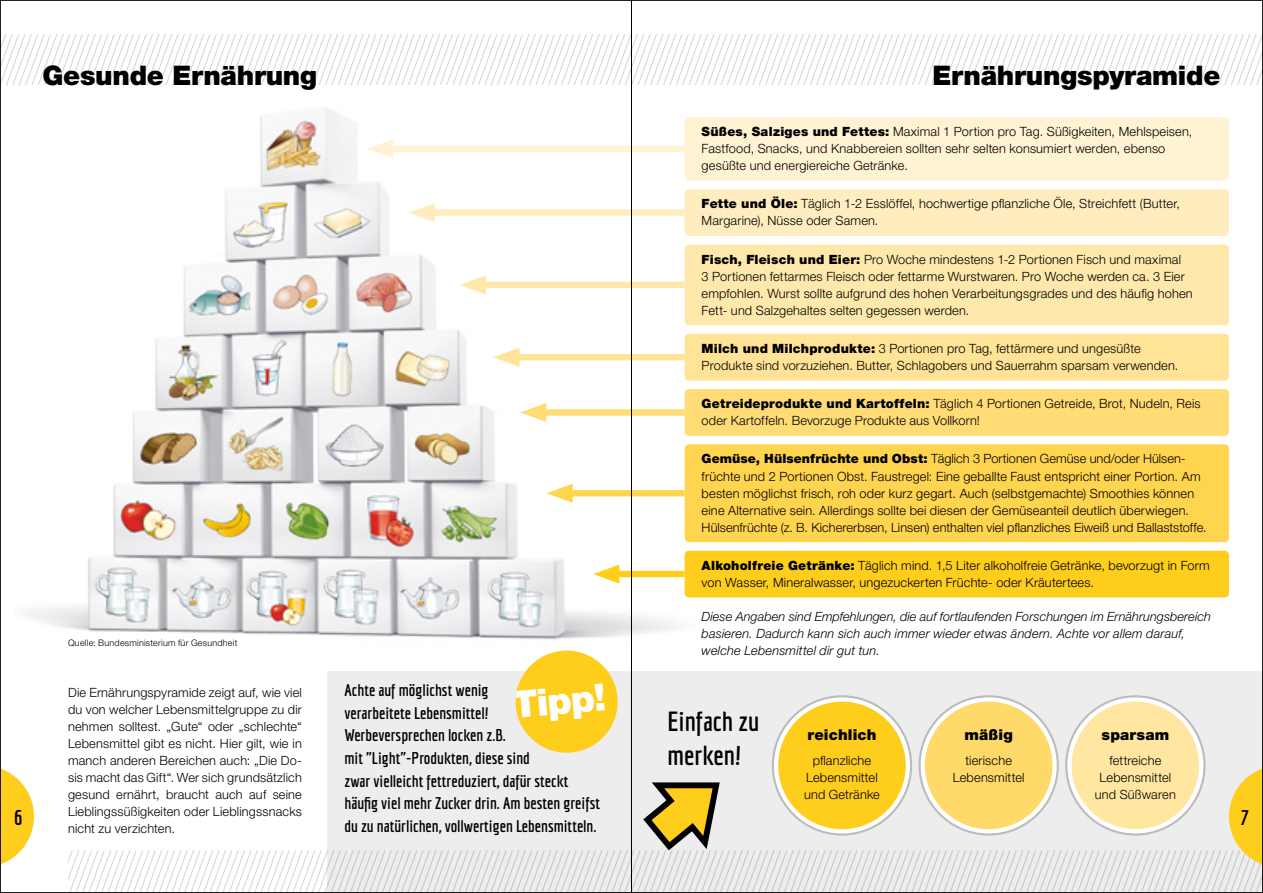
<style>
.page{position:relative;width:1263px;height:893px;background:#fff}
.page>*{position:absolute;margin:0;border:0;box-sizing:border-box;transform-origin:0 0}
.t1{font:900 37.5px "Helvetica Neue LT Std";color:#fff}
.t2{font:900 27px "Helvetica Neue LT Std";letter-spacing:-.01em;color:#000}
.t3{font:700 27px/34px "Economica";color:#000}
.t4{font:700 21px "Economica";color:#000}
.t5{font:700 16.5px/22.6px "Economica";color:#000}
.t6{font:900 15px "Helvetica Neue LT Std";letter-spacing:.01em;color:#000}
.t7{font:300 12.75px/17px "Helvetica Neue LT Std";letter-spacing:.015em;color:#000}
.t8{font:italic 300 12.75px/17px "Helvetica Neue LT Std";letter-spacing:.005em;color:#000}
.t9{font:300 9px "Helvetica Neue LT Std";letter-spacing:.025em;color:#000}
.s1{font-weight:900}
</style>
<div class="page">
<div style="left:631px;top:672px;width:632px;height:221px;background:#ededed"></div>
<div style="left:327px;top:672px;width:304px;height:221px;background:#ededed"></div>
<img style="left:29px;top:108px;width:667px;height:543px">
<div style="left:685px;top:117px;width:544px;height:64px;background:#fff3d3;border-radius:4px"></div>
<div style="left:685px;top:189px;width:544px;height:47px;background:#ffedc0;border-radius:4px"></div>
<div style="left:685px;top:244px;width:544px;height:81px;background:#ffe8ac;border-radius:4px"></div>
<div style="left:685px;top:334px;width:544px;height:47px;background:#ffe397;border-radius:4px"></div>
<div style="left:685px;top:389px;width:544px;height:47px;background:#ffdc75;border-radius:4px"></div>
<div style="left:685px;top:444px;width:544px;height:98px;background:#ffd44f;border-radius:4px"></div>
<div style="left:685px;top:551px;width:544px;height:46px;background:#ffcd1c;border-radius:4px"></div>
<div style="left:608px;top:571px;width:77px;height:6px;background:#ffcd1c"></div>
<svg style="left:593px;top:564px;width:26px;height:20px"></svg>
<div style="left:562px;top:490px;width:123px;height:6px;background:#ffd44f"></div>
<svg style="left:546px;top:484px;width:27px;height:19px"></svg>
<div style="left:535px;top:409px;width:150px;height:7px;background:#ffdc75"></div>
<svg style="left:520px;top:403px;width:26px;height:19px"></svg>
<div style="left:509px;top:354px;width:176px;height:6px;background:#ffe397"></div>
<svg style="left:493px;top:348px;width:26px;height:19px"></svg>
<div style="left:475px;top:282px;width:210px;height:6px;background:#ffe8ac"></div>
<svg style="left:460px;top:275px;width:26px;height:19px"></svg>
<div style="left:424px;top:209px;width:261px;height:7px;background:#ffedc0"></div>
<svg style="left:409px;top:203px;width:26px;height:19px"></svg>
<div style="left:382px;top:146px;width:303px;height:6px;background:#fff3d3"></div>
<svg style="left:367px;top:139px;width:26px;height:19px"></svg>
<svg style="left:2px;top:34px;width:1259px;height:51px"></svg>
<div style="left:776px;top:699px;width:132px;height:132px;background:#ffcd1c;border-radius:50%"></div>
<div style="left:1069px;top:699px;width:132px;height:132px;background:#ffe6a1;border-radius:50%"></div>
<div style="left:923px;top:699px;width:131px;height:132px;background:#ffd969;border-radius:50%"></div>
<div style="left:516px;top:651px;width:102px;height:102px;background:#ffcd1c;border-radius:50%"></div>
<svg style="left:2px;top:769px;width:32px;height:95px"></svg>
<svg style="left:68px;top:765px;width:1193px;height:126px"></svg>
<hr style="left:631px;top:0;width:1px;height:893px;background:#000">
<h2 class="t2" style="left:43px;top:59px;width:276px">Gesunde Ernährung</h2>
<h2 class="t2" style="left:932px;top:59px;width:289px">Ernährungspyramide</h2>
<p class="t9" style="left:68px;top:638px;width:171px">Quelle: Bundesministerium für Gesundheit</p>
<p class="t7" style="left:702px;top:123px;width:492px"><span class="s1">Süßes, Salziges und Fettes:</span> Maximal 1 Portion pro Tag. Süßigkeiten, Mehlspeisen,<br>Fastfood, Snacks, und Knabbereien sollten sehr selten konsumiert werden, ebenso gesüßte und energiereiche Getränke.</p>
<p class="t7" style="left:702px;top:195px;width:480px"><span class="s1">Fette und Öle:</span> Täglich 1-2 Esslöffel, hochwertige pflanzliche Öle, Streichfett (Butter,<br>Margarine), Nüsse oder Samen.</p>
<p class="t7" style="left:702px;top:250px;width:493px"><span class="s1">Fisch, Fleisch und Eier:</span> Pro Woche mindestens 1-2 Portionen Fisch und maximal<br>3 Portionen fettarmes Fleisch oder fettarme Wurstwaren. Pro Woche werden ca. 3 Eier empfohlen. Wurst sollte aufgrund des hohen Verarbeitungsgrades und des häufig hohen Fett- und Salzgehaltes selten gegessen werden.</p>
<p class="t7" style="left:702px;top:340px;width:478px"><span class="s1">Milch und Milchprodukte:</span> 3 Portionen pro Tag, fettärmere und ungesüßte<br>Produkte sind vorzuziehen. Butter, Schlagobers und Sauerrahm sparsam verwenden.</p>
<p class="t7" style="left:702px;top:395px;width:500px"><span class="s1">Getreideprodukte und Kartoffeln:</span> Täglich 4 Portionen Getreide, Brot, Nudeln, Reis oder Kartoffeln. Bevorzuge Produkte aus Vollkorn!</p>
<p class="t7" style="left:702px;top:450px;width:506px"><span class="s1">Gemüse, Hülsenfrüchte und Obst:</span> Täglich 3 Portionen Gemüse und/oder Hülsen&shy;früchte und 2 Portionen Obst. Faustregel: Eine geballte Faust entspricht einer Portion. Am besten möglichst frisch, roh oder kurz gegart. Auch (selbstgemachte) Smoothies können eine Alternative sein. Allerdings sollte bei diesen der Gemüseanteil deutlich überwiegen.<br>Hülsenfrüchte (z. B. Kichererbsen, Linsen) enthalten viel pflanzliches Eiweiß und Ballaststoffe.</p>
<p class="t7" style="left:702px;top:556px;width:509px"><span class="s1">Alkoholfreie Getränke:</span> Täglich mind. 1,5 Liter alkoholfreie Getränke, bevorzugt in Form von Wasser, Mineralwasser, ungezuckerten Früchte- oder Kräutertees.</p>
<p class="t8" style="left:702px;top:608px;width:511px">Diese Angaben sind Empfehlungen, die auf fortlaufenden Forschungen im Ernährungsbereich basieren. Dadurch kann sich auch immer wieder etwas ändern. Achte vor allem darauf, welche Lebensmittel dir gut tun.</p>
<h1 class="t1" style="left:511px;top:682px;width:94px;rotate:-5deg">Tipp!</h1>
<p class="t5" style="left:344px;top:678px;width:257px">Achte auf möglichst wenig<br>verarbeitete Lebensmittel!<br>Werbeversprechen locken z.B.<br>mit "Light"-Produkten, diese sind<br>zwar vielleicht fettreduziert, dafür steckt häufig viel mehr Zucker drin. Am besten greifst du zu natürlichen, vollwertigen Lebensmitteln.</p>
<p class="t7" style="left:68px;top:684px;width:235px;text-align:justify">Die Ernährungspyramide zeigt auf, wie viel du von welcher Lebensmittelgruppe zu dir nehmen solltest. „Gute“ oder „schlechte“ Lebensmittel gibt es nicht. Hier gilt, wie in manch anderen Bereichen auch: „Die Do&shy;sis macht das Gift“. Wer sich grundsätzlich gesund ernährt, braucht auch auf seine Lieblingssüßigkeiten oder Lieblingssnacks nicht zu verzichten.</p>
<h2 class="t3" style="left:668px;top:704px;width:93px">Einfach zu merken!</h2>
<p class="t6" style="left:964px;top:726px;width:50px">mäßig</p>
<p class="t7" style="left:953px;top:752px;width:73px;text-align:center">tierische<br>Lebensmittel</p>
<p class="t6" style="left:807px;top:726px;width:71px">reichlich</p>
<p class="t7" style="left:804px;top:752px;width:77px;text-align:center">pflanzliche<br>Lebensmittel und Getränke</p>
<p class="t6" style="left:1101px;top:726px;width:69px">sparsam</p>
<p class="t7" style="left:1095px;top:752px;width:82px;text-align:center">fettreiche<br>Lebensmittel und Süßwaren</p>
<h3 class="t4" style="left:14px;top:805px;width:10px">6</h3>
<h3 class="t4" style="left:1240px;top:805px;width:10px">7</h3>
</div>
